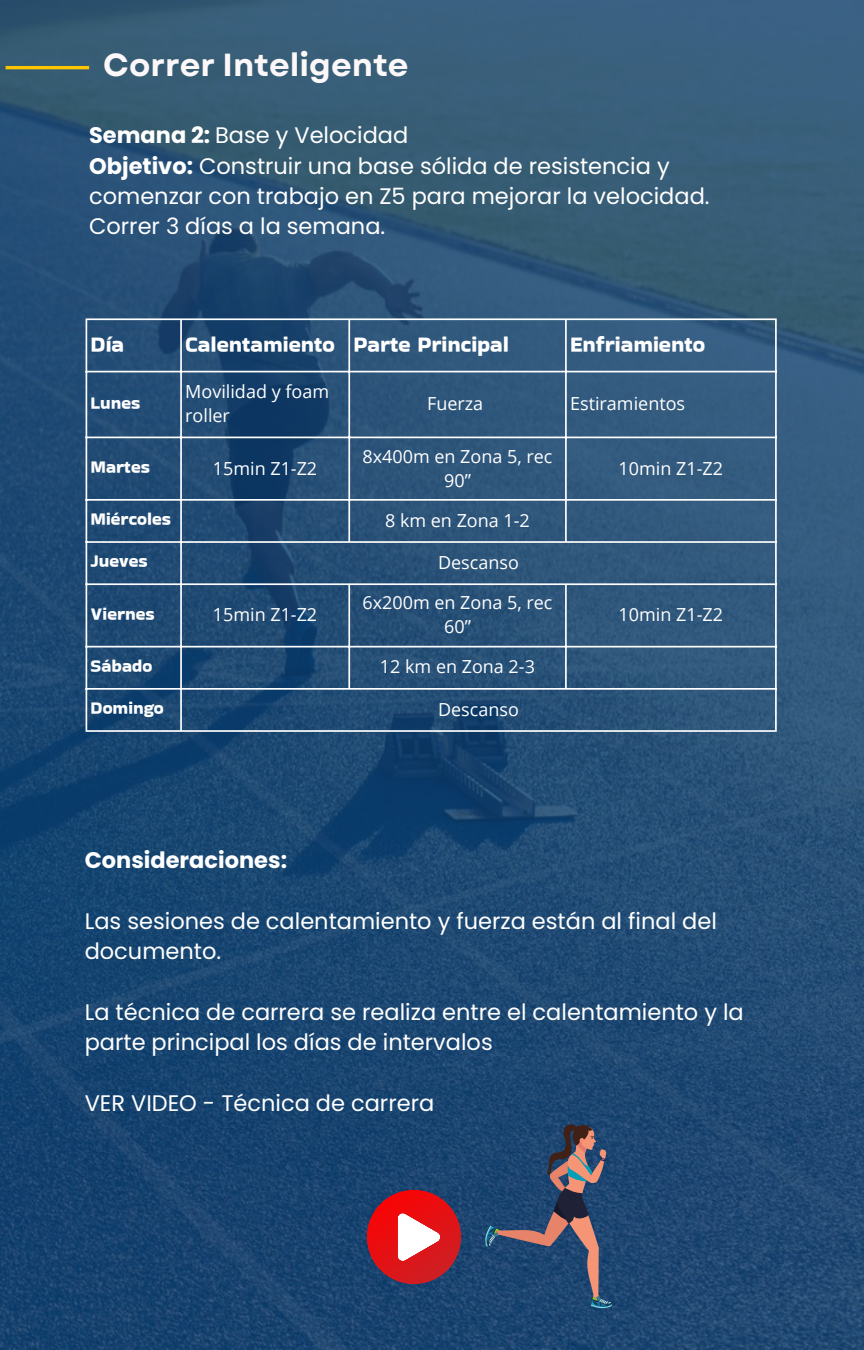
<style>
.page{position:relative;width:864px;height:1350px;background:#fff}
.page>*{position:absolute;margin:0;border:0;box-sizing:border-box;transform-origin:0 0}
.t1{font:700 31.95px "Garet";color:#fcf7f8}
.t2{font:22.5px/30.4px "Poppins";color:#fff}
.t3{font:22.5px "Bakbak One";color:#fff}
.t4{font:700 22.5px "Poppins";color:#fff}
.t5{font:18px/24.1px "Open Sans";color:#fff;text-align:center}
.t6{font:18px "Bakbak One";color:#fff}
.s1{font-weight:700}
</style>
<div class="page">
<img style="left:0;top:0;width:864px;height:1350px">
<hr style="left:6px;top:66px;width:83px;height:3px;background:#fcc500">
<hr style="left:86px;top:320px;width:1px;height:410px;background:#fff">
<hr style="left:180px;top:320px;width:2px;height:410px;background:#fff">
<hr style="left:348px;top:320px;width:2px;height:221px;background:#fff">
<hr style="left:348px;top:585px;width:2px;height:103px;background:#fff">
<hr style="left:565px;top:320px;width:2px;height:221px;background:#fff">
<hr style="left:565px;top:585px;width:2px;height:103px;background:#fff">
<hr style="left:775px;top:320px;width:2px;height:410px;background:#fff">
<hr style="left:86px;top:318px;width:691px;height:2px;background:#fff">
<hr style="left:86px;top:371px;width:691px;height:1px;background:#fff">
<hr style="left:86px;top:437px;width:691px;height:1px;background:#fff">
<hr style="left:86px;top:499px;width:691px;height:2px;background:#fff">
<hr style="left:86px;top:541px;width:691px;height:2px;background:#fff">
<hr style="left:86px;top:583px;width:691px;height:2px;background:#fff">
<hr style="left:86px;top:646px;width:691px;height:2px;background:#fff">
<hr style="left:86px;top:688px;width:691px;height:2px;background:#fff">
<hr style="left:86px;top:730px;width:691px;height:2px;background:#fff">
<svg style="left:367px;top:1190px;width:94px;height:94px;background:#bc3c47"></svg>
<svg style="left:483px;top:1123px;width:130px;height:187px;background:#394e6d"></svg>
<h1 class="t1" style="left:103px;top:42px;width:307px">Correr Inteligente</h1>
<p class="t2" style="left:89px;top:120px;width:622px"><span class="s1">Semana 2:</span> Base y Velocidad<br><span class="s1">Objetivo:</span> Construir una base sólida de resistencia y comenzar con trabajo en Z5 para mejorar la velocidad.<br>Correr 3 días a la semana.</p>
<p class="t3" style="left:91px;top:328px;width:35px">Día</p>
<p class="t3" style="left:185px;top:328px;width:325px">Calentamiento Parte Principal</p>
<p class="t3" style="left:570px;top:328px;width:137px">Enfriamiento</p>
<p class="t6" style="left:91px;top:390px;width:51px">Lunes</p>
<p class="t5" style="left:185px;top:379px;width:145px;text-align:left">Movilidad y foam roller</p>
<p class="t5" style="left:427px;top:391px;width:58px">Fuerza</p>
<p class="t5" style="left:570px;top:391px;width:117px">Estiramientos</p>
<p class="t6" style="left:91px;top:454px;width:61px">Martes</p>
<p class="t5" style="left:213px;top:456px;width:106px">15min Z1-Z2</p>
<p class="t5" style="left:363px;top:444px;width:191px">8x400m en Zona 5, rec<br>90”</p>
<p class="t5" style="left:619px;top:456px;width:106px">10min Z1-Z2</p>
<p class="t6" style="left:91px;top:506px;width:82px">Miércoles</p>
<p class="t5" style="left:385px;top:508px;width:146px">8 km en Zona 1-2</p>
<p class="t6" style="left:91px;top:548px;width:59px">Jueves</p>
<p class="t5" style="left:438px;top:550px;width:82px">Descanso</p>
<p class="t6" style="left:91px;top:601px;width:66px">Viernes</p>
<p class="t5" style="left:213px;top:602px;width:106px">15min Z1-Z2</p>
<p class="t5" style="left:363px;top:590px;width:191px">6x200m en Zona 5, rec<br>60”</p>
<p class="t5" style="left:619px;top:602px;width:106px">10min Z1-Z2</p>
<p class="t6" style="left:91px;top:653px;width:63px">Sábado</p>
<p class="t5" style="left:380px;top:654px;width:157px">12 km en Zona 2-3</p>
<p class="t6" style="left:91px;top:695px;width:75px">Domingo</p>
<p class="t5" style="left:438px;top:697px;width:82px">Descanso</p>
<p class="t4" style="left:85px;top:844px;width:204px">Consideraciones:</p>
<p class="t2" style="left:85px;top:906px;width:634px">Las sesiones de calentamiento y fuerza están al final del documento.</p>
<p class="t2" style="left:85px;top:997px;width:661px">La técnica de carrera se realiza entre el calentamiento y la parte principal los días de intervalos</p>
<p class="t2" style="left:85px;top:1088px;width:351px">VER VIDEO - Técnica de carrera</p>
</div>
